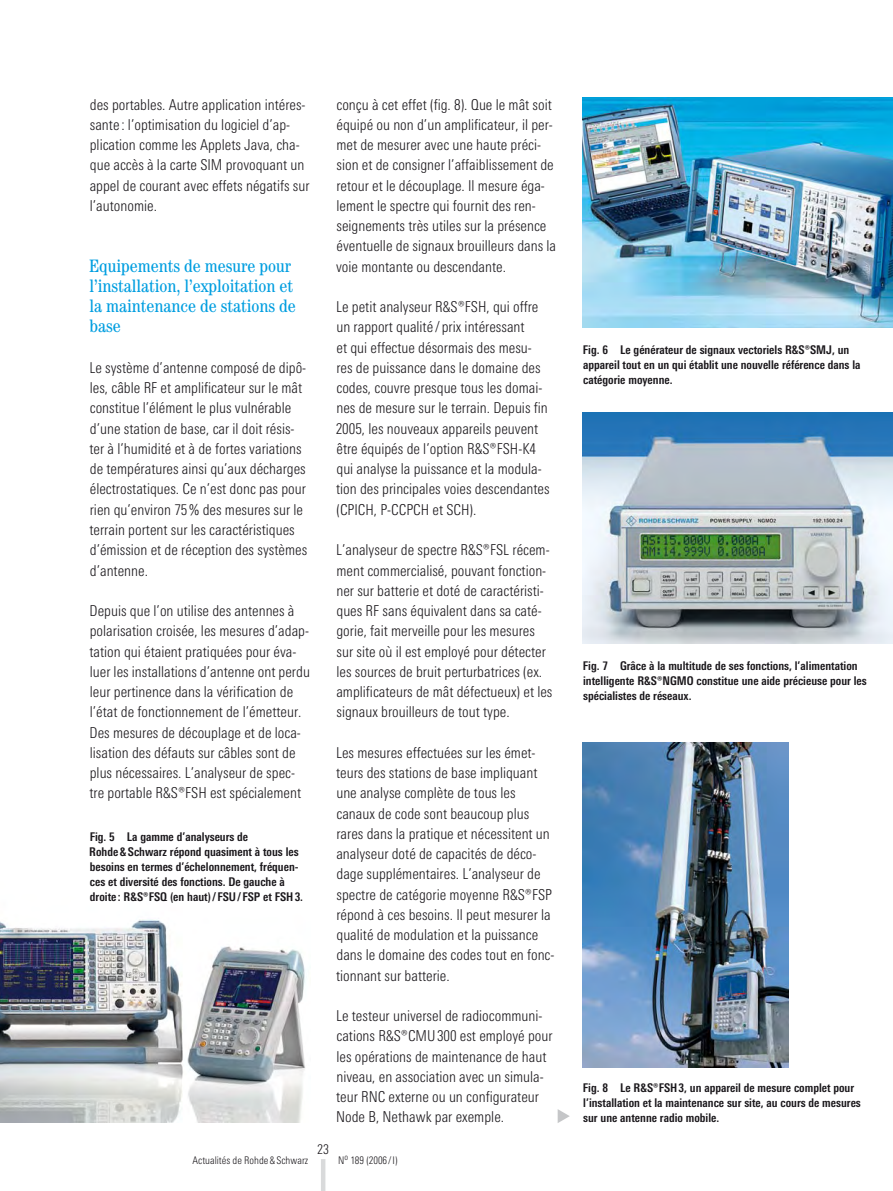
<style>
.page{position:relative;width:893px;height:1191px;background:#fff}
.page>*{position:absolute;margin:0;border:0;box-sizing:border-box;transform-origin:0 0}
.t1{font:condensed 18px/20.2px "Century";color:#009ee0}
.t2{font:300 15px/20.2px "RS Univers Cond";color:#1a171b}
.t3{font:300 13.5px "RS Univers Cond";color:#1a171b}
.t4{font:700 12px/15px "RS Univers Cond";color:#1a171b}
.t5{font:300 10.5px "RS Univers Cond";color:#1a171b}
</style>
<div class="page">
<hr style="left:321px;top:1161px;width:4px;height:30px;background:#d9dadb">
<img style="left:0;top:919px;width:306px;height:204px">
<img style="left:583px;top:98px;width:310px;height:229px">
<img style="left:583px;top:413px;width:310px;height:230px">
<img style="left:583px;top:742px;width:206px;height:325px">
<svg style="left:558px;top:1109px;width:12px;height:14px"></svg>
<p class="t2" style="left:90px;top:94px;width:221px">des portables. Autre application intéres&shy;sante : l’optimisation du logiciel d’ap&shy;plication comme les Applets Java, cha&shy;que accès à la carte SIM provoquant un appel de courant avec effets négatifs sur l’autonomie.</p>
<p class="t1" style="left:89px;top:255px;width:208px">Equipements de mesure pour l’installation, l’exploitation et la maintenance de stations de base</p>
<p class="t2" style="left:89px;top:357px;width:219px">Le système d’antenne composé de dipô&shy;les, câble RF et amplificateur sur le mât constitue l’élément le plus vulnérable d’une station de base, car il doit résis&shy;ter à l’humidité et à de fortes variations de températures ainsi qu’aux décharges électrostatiques. Ce n’est donc pas pour rien qu’environ 75% des mesures sur le terrain portent sur les caractéristiques d’émission et de réception des systèmes d’antenne.</p>
<p class="t2" style="left:89px;top:600px;width:222px">Depuis que l’on utilise des antennes à polarisation croisée, les mesures d’adap&shy;tation qui étaient pratiquées pour éva&shy;luer les installations d’antenne ont perdu leur pertinence dans la vérification de l’état de fonctionnement de l’émetteur.<br>Des mesures de découplage et de loca&shy;lisation des défauts sur câbles sont de plus nécessaires. L’analyseur de spec&shy;tre portable R&amp;S®FSH est spécialement</p>
<p class="t4" style="left:89px;top:829px;width:215px">Fig. 5 La gamme d’analyseurs de<br>Rohde &amp; Schwarz répond quasiment à tous les besoins en termes d’échelonnement, fréquen&shy;ces et diversité des fonctions. De gauche à droite : R&amp;S®FSQ (en haut) / FSU / FSP et FSH3.</p>
<p class="t3" style="left:317px;top:1141px;width:13px">23</p>
<p class="t2" style="left:336px;top:94px;width:222px">conçu à cet effet (fig. 8). Que le mât soit équipé ou non d’un amplificateur, il per&shy;met de mesurer avec une haute préci&shy;sion et de consigner l’affaiblissement de retour et le découplage. Il mesure éga&shy;lement le spectre qui fournit des ren&shy;seignements très utiles sur la présence éventuelle de signaux brouilleurs dans la voie montante ou descendante.</p>
<p class="t2" style="left:336px;top:297px;width:215px">Le petit analyseur R&amp;S®FSH, qui offre un rapport qualité / prix intéressant<br>et qui effectue désormais des mesu&shy;res de puissance dans le domaine des codes, couvre presque tous les domai&shy;nes de mesure sur le terrain. Depuis fin 2005, les nouveaux appareils peuvent être équipés de l’option R&amp;S®FSH-K4 qui analyse la puissance et la modula&shy;tion des principales voies descendantes (CPICH, P-CCPCH et SCH).</p>
<p class="t2" style="left:336px;top:540px;width:218px">L’analyseur de spectre R&amp;S®FSL récem&shy;ment commercialisé, pouvant fonction&shy;ner sur batterie et doté de caractéristi&shy;ques RF sans équivalent dans sa caté&shy;gorie, fait merveille pour les mesures sur site où il est employé pour détecter les sources de bruit perturbatrices (ex. amplificateurs de mât défectueux) et les signaux brouilleurs de tout type.</p>
<p class="t2" style="left:336px;top:742px;width:220px">Les mesures effectuées sur les émet&shy;teurs des stations de base impliquant une analyse complète de tous les canaux de code sont beaucoup plus rares dans la pratique et nécessitent un analyseur doté de capacités de déco&shy;dage supplémentaires. L’analyseur de spectre de catégorie moyenne R&amp;S®FSP répond à ces besoins. Il peut mesurer la qualité de modulation et la puissance dans le domaine des codes tout en fonc&shy;tionnant sur batterie.</p>
<p class="t2" style="left:336px;top:1005px;width:218px">Le testeur universel de radiocommuni&shy;cations R&amp;S®CMU300 est employé pour les opérations de maintenance de haut niveau, en association avec un simula&shy;teur RNC externe ou un configurateur Node B, Nethawk par exemple.</p>
<p class="t5" style="left:193px;top:1153px;width:117px">Actualités de Rohde&amp;Schwarz</p>
<p class="t5" style="left:338px;top:1153px;width:61px">N<sup>o</sup> 189 (2006/I)</p>
<p class="t4" style="left:583px;top:342px;width:279px">Fig. 6 Le générateur de signaux vectoriels R&amp;S®SMJ, un appareil tout en un qui établit une nouvelle référence dans la catégorie moyenne.</p>
<p class="t4" style="left:583px;top:658px;width:285px">Fig. 7 Grâce à la multitude de ses fonctions, l’alimentation intelligente R&amp;S®NGMO constitue une aide précieuse pour les spécialistes de réseaux.</p>
<p class="t4" style="left:583px;top:1080px;width:279px">Fig. 8 Le R&amp;S®FSH3, un appareil de mesure complet pour l’installation et la maintenance sur site, au cours de mesures sur une antenne radio mobile.</p>
</div>
